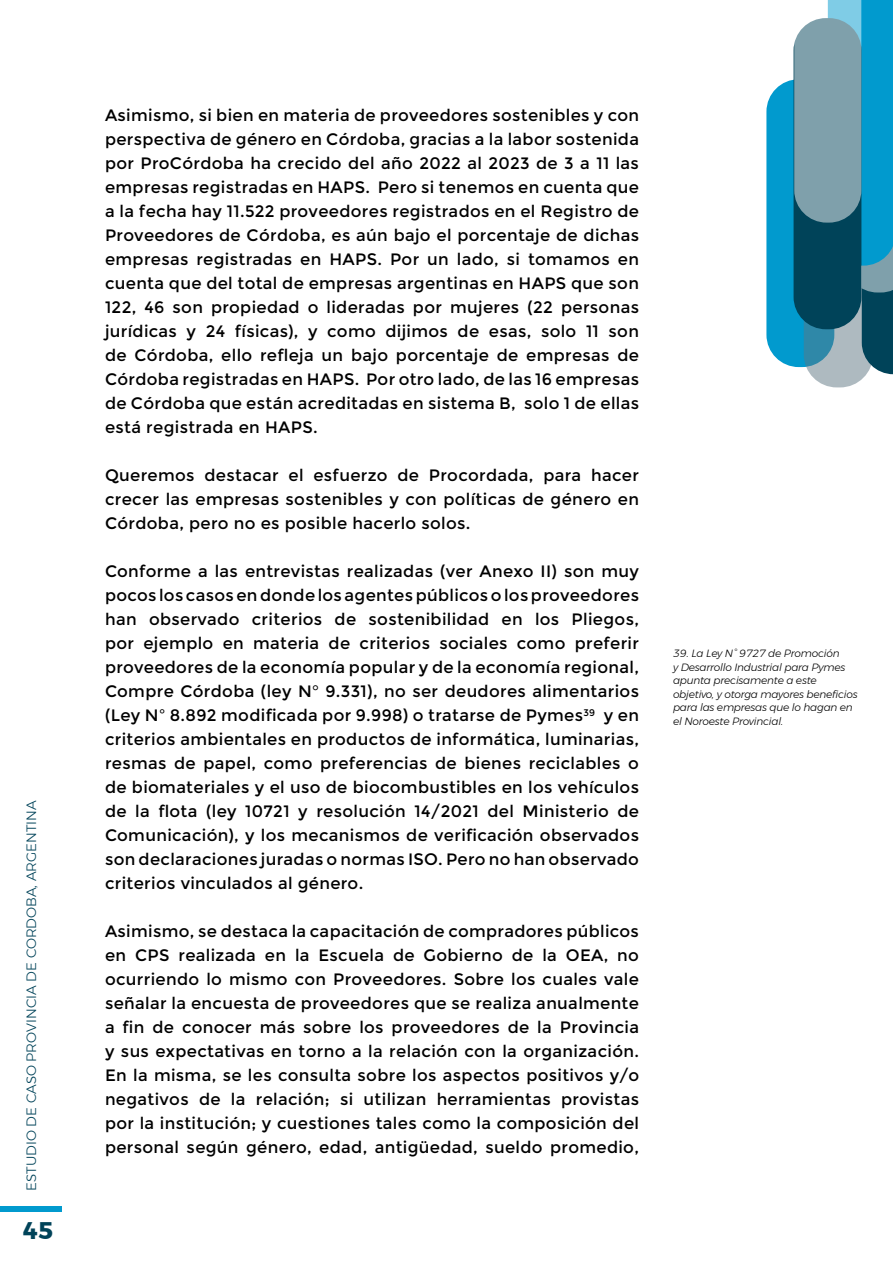
<style>
.page{position:relative;width:893px;height:1263px;background:#fff}
.page>*{position:absolute;margin:0;border:0;box-sizing:border-box;transform-origin:0 0}
.t1{font:700 24px "Montserrat";color:#004359}
.t2{font:16.5px/24px "Montserrat";letter-spacing:.02em;color:#000;text-align:justify}
.t3{font:300 13.5px "Montserrat";color:#004359}
.t4{font:italic 300 10.5px/13.5px "Montserrat";letter-spacing:-.02em;color:#000}
</style>
<div class="page">
<div style="left:0;top:1206px;width:62px;height:6px;background:#019ace"></div>
<div style="left:766px;top:79px;width:68px;height:288px;background:#019ace;border-radius:32px"></div>
<div style="left:804px;top:209px;width:69px;height:178px;background:#aebac0;border-radius:33px"></div>
<svg style="left:794px;top:0;width:99px;height:374px"></svg>
<p class="t3" style="left:21px;top:1191px;width:392px;rotate:-90deg">ESTUDIO DE CASO PROVINCIA DE CORDOBA, ARGENTINA</p>
<h1 class="t1" style="left:24px;top:1212px;width:31px">45</h1>
<p class="t2" style="left:105px;top:103px;width:536px">Asimismo, si bien en materia de proveedores sostenibles y con perspectiva de género en Córdoba, gracias a la labor sostenida por ProCórdoba ha crecido del año 2022 al 2023 de 3 a 11 las empresas registradas en HAPS. Pero si tenemos en cuenta que a la fecha hay 11.522 proveedores registrados en el Registro de Proveedores de Córdoba, es aún bajo el porcentaje de dichas empresas registradas en HAPS. Por un lado, si tomamos en cuenta que del total de empresas argentinas en HAPS que son 122, 46 son propiedad o lideradas por mujeres (22 personas jurídicas y 24 físicas), y como dijimos de esas, solo 11 son de Córdoba, ello refleja un bajo porcentaje de empresas de Córdoba registradas en HAPS. Por otro lado, de las 16 empresas de Córdoba que están acreditadas en sistema B, solo 1 de ellas está registrada en HAPS.</p>
<p class="t2" style="left:105px;top:463px;width:536px">Queremos destacar el esfuerzo de Procordada, para hacer crecer las empresas sostenibles y con políticas de género en Córdoba, pero no es posible hacerlo solos.</p>
<p class="t2" style="left:105px;top:559px;width:536px">Conforme a las entrevistas realizadas (ver Anexo II) son muy pocos los casos en donde los agentes públicos o los proveedores han observado criterios de sostenibilidad en los Pliegos, por ejemplo en materia de criterios sociales como preferir proveedores de la economía popular y de la economía regional, Compre Córdoba (ley N° 9.331), no ser deudores alimentarios (Ley Nº 8.892 modificada por 9.998) o tratarse de Pymes<sup>39</sup> y en criterios ambientales en productos de informática, luminarias, resmas de papel, como preferencias de bienes reciclables o de biomateriales y el uso de biocombustibles en los vehículos de la flota (ley 10721 y resolución 14/2021 del Ministerio de Comunicación), y los mecanismos de verificación observados son declaraciones juradas o normas ISO. Pero no han observado criterios vinculados al género.</p>
<p class="t2" style="left:105px;top:919px;width:536px">Asimismo, se destaca la capacitación de compradores públicos en CPS realizada en la Escuela de Gobierno de la OEA, no ocurriendo lo mismo con Proveedores. Sobre los cuales vale señalar la encuesta de proveedores que se realiza anualmente a fin de conocer más sobre los proveedores de la Provincia y sus expectativas en torno a la relación con la organización.<br>En la misma, se les consulta sobre los aspectos positivos y/o negativos de la relación; si utilizan herramientas provistas por la institución; y cuestiones tales como la composición del personal según género, edad, antigüedad, sueldo promedio,</p>
<p class="t4" style="left:673px;top:647px;width:186px">39. La Ley N° 9727 de Promoción<br>y Desarrollo Industrial para Pymes apunta precisamente a este objetivo, y otorga mayores beneficios para las empresas que lo hagan en el Noroeste Provincial.</p>
</div>
